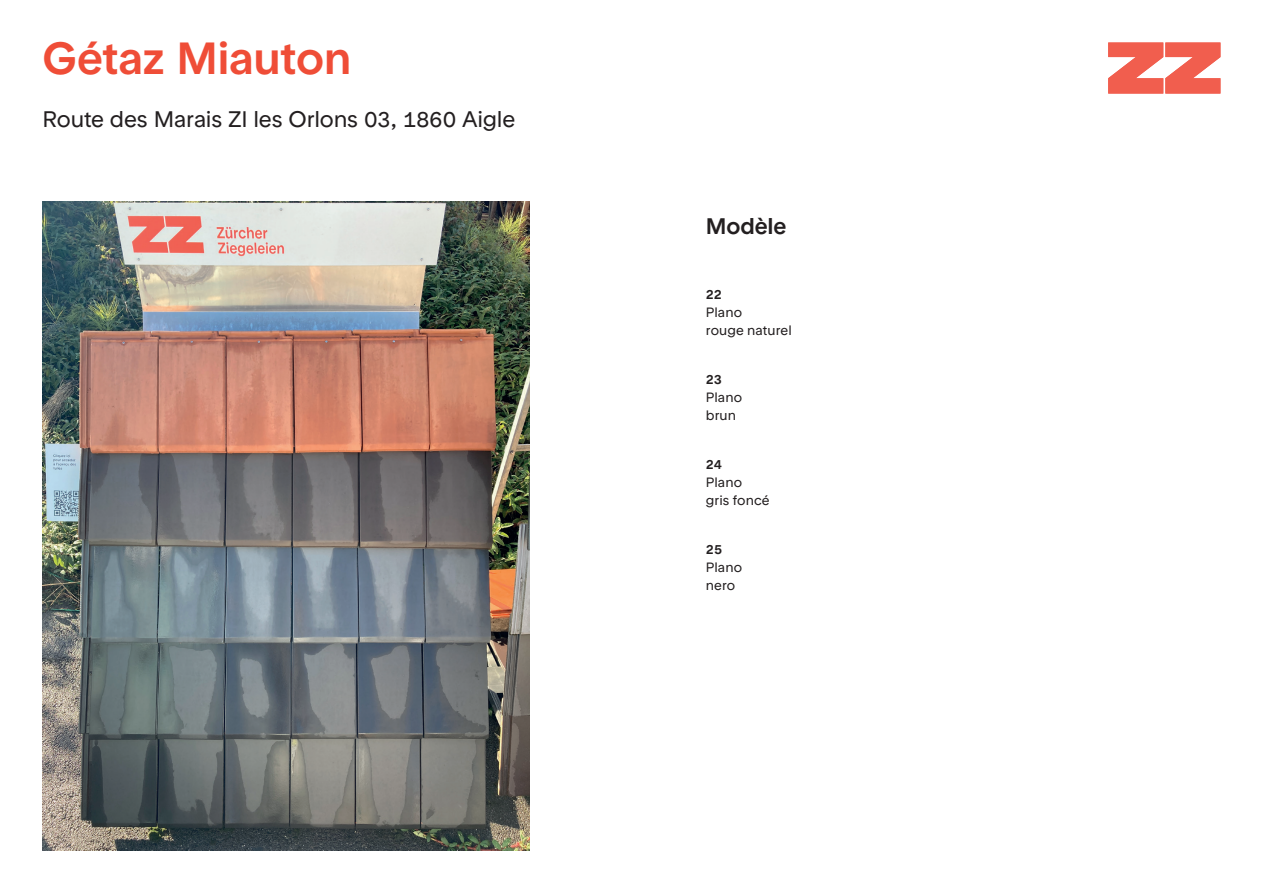
<style>
.page{position:relative;width:1263px;height:893px;background:#fff}
.page>*{position:absolute;margin:0;border:0;box-sizing:border-box;transform-origin:0 0}
.t1{font:500 45px "ZZ Rondelle";letter-spacing:-.01em;color:#ef4d37}
.t2{font:22.5px "ZZ Rondelle";letter-spacing:-.01em;color:#231f20}
.t3{font:500 22.5px "ZZ Rondelle";letter-spacing:-.005em;color:#231f20}
.t4{font:13.5px/18px "ZZ Rondelle";color:#231f20}
.t5{font:500 13.5px "ZZ Rondelle";letter-spacing:-.01em;color:#231f20}
</style>
<div class="page">
<svg style="left:1108px;top:43px;width:112px;height:51px"></svg>
<img style="left:43px;top:202px;width:486px;height:648px">
<h1 class="t1" style="left:43px;top:31px;width:310px">Gétaz Miauton</h1>
<h2 class="t2" style="left:43px;top:106px;width:474px">Route des Marais ZI les Orlons 03, 1860 Aigle</h2>
<h2 class="t3" style="left:706px;top:213px;width:82px">Modèle</h2>
<p class="t5" style="left:706px;top:286px;width:18px">22</p>
<p class="t4" style="left:706px;top:303px;width:87px">Plano<br>rouge naturel</p>
<p class="t5" style="left:706px;top:371px;width:18px">23</p>
<p class="t4" style="left:706px;top:388px;width:38px">Plano brun</p>
<p class="t5" style="left:706px;top:456px;width:18px">24</p>
<p class="t4" style="left:706px;top:473px;width:65px">Plano<br>gris foncé</p>
<p class="t5" style="left:706px;top:541px;width:18px">25</p>
<p class="t4" style="left:706px;top:558px;width:38px">Plano nero</p>
</div>
